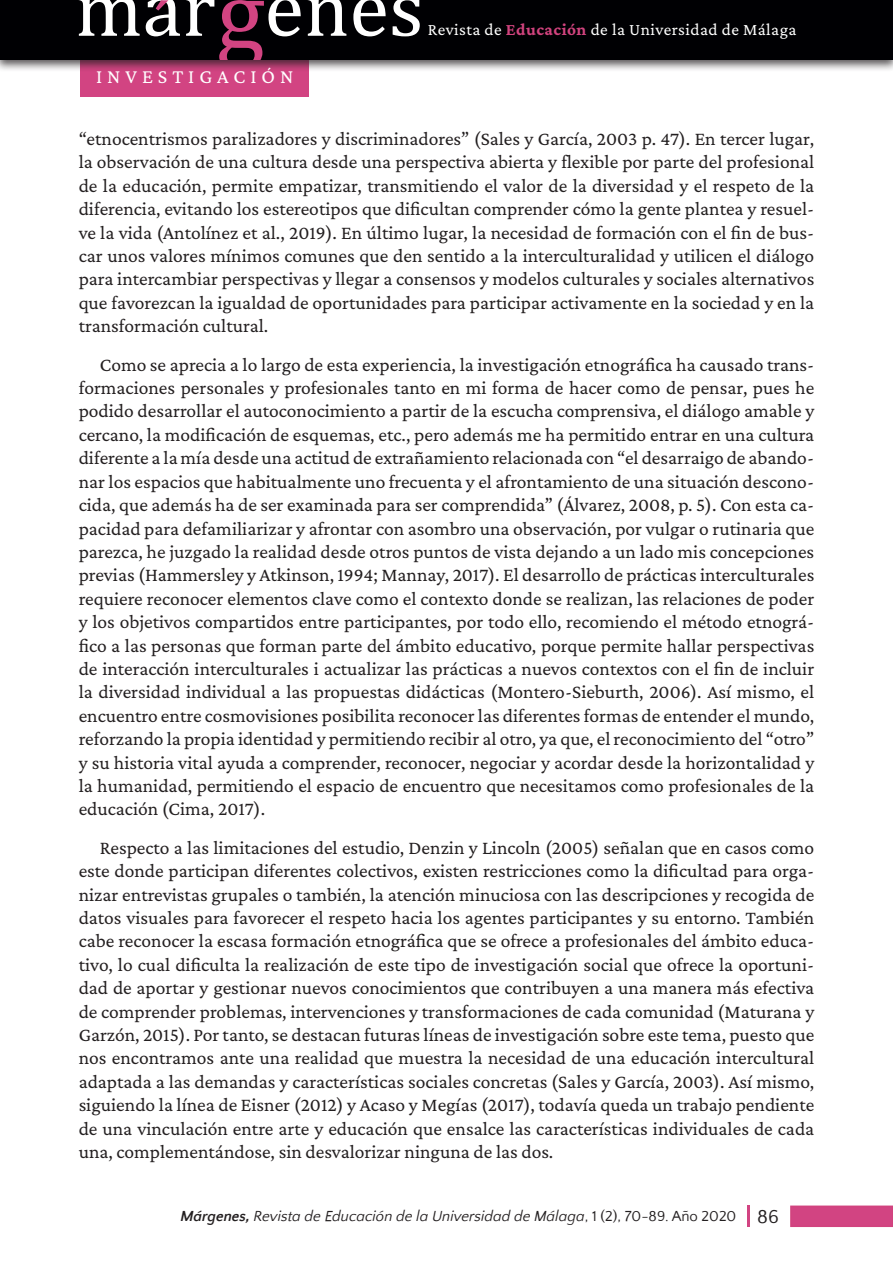
<style>
.page{position:relative;width:893px;height:1263px;background:#fff}
.page>*{position:absolute;margin:0;border:0;box-sizing:border-box;transform-origin:0 0}
.t1{font:20.25px "Crimson Pro";letter-spacing:.245em;color:#fff}
.t2{font:19.5px/23.4px "Crimson Pro";color:#231f20;text-align:justify}
.t3{font:17.25px "Crimson Pro";letter-spacing:.025em;color:#fff}
.t4{font:italic 15px "Quattrocento Sans";color:#231f20}
.s1{font-weight:700;color:#d1437e}
.s2{font-weight:700}
.s3{font-style:normal}
.s4{font-style:normal;font-size:19.5px}
</style>
<div class="page">
<div style="left:81px;top:55px;width:228px;height:42px;background:#d24482"></div>
<div style="left:0;top:0;width:893px;height:72px;background:#231f20;opacity:.75"></div>
<div style="left:0;top:0;width:893px;height:60px;background:#000003"></div>
<svg style="left:78px;top:0;width:62px;height:36px"></svg>
<svg style="left:307px;top:0;width:39px;height:36px"></svg>
<svg style="left:353px;top:0;width:33px;height:36px"></svg>
<svg style="left:393px;top:0;width:27px;height:36px"></svg>
<svg style="left:146px;top:0;width:155px;height:59px"></svg>
<hr style="left:747px;top:1205px;width:3px;height:22px;background:#d24482">
<div style="left:790px;top:1205px;width:103px;height:22px;background:#d24482;border:2px solid #d1437e"></div>
<p class="t1" style="left:96px;top:63px;width:199px">INVESTIGACIÓN</p>
<p class="t3" style="left:428px;top:18px;width:370px">Revista de <span class="s1">Educación</span> de la Universidad de Málaga</p>
<p class="t2" style="left:79px;top:127px;width:737px">“etnocentrismos paralizadores y discriminadores” (Sales y García, 2003 p. 47). En tercer lugar, la observación de una cultura desde una perspectiva abierta y flexible por parte del profesional de la educación, permite empatizar, transmitiendo el valor de la diversidad y el respeto de la diferencia, evitando los estereotipos que dificultan comprender cómo la gente plantea y resuel&shy;ve la vida (Antolínez et al., 2019). En último lugar, la necesidad de formación con el fin de bus&shy;car unos valores mínimos comunes que den sentido a la interculturalidad y utilicen el diálogo para intercambiar perspectivas y llegar a consensos y modelos culturales y sociales alternativos que favorezcan la igualdad de oportunidades para participar activamente en la sociedad y en la transformación cultural.</p>
<p class="t2" style="left:79px;top:352px;width:737px;text-indent:21px">Como se aprecia a lo largo de esta experiencia, la investigación etnográfica ha causado trans&shy;formaciones personales y profesionales tanto en mi forma de hacer como de pensar, pues he podido desarrollar el autoconocimiento a partir de la escucha comprensiva, el diálogo amable y cercano, la modificación de esquemas, etc., pero además me ha permitido entrar en una cultura diferente a la mía desde una actitud de extrañamiento relacionada con “el desarraigo de abando&shy;nar los espacios que habitualmente uno frecuenta y el afrontamiento de una situación descono&shy;cida, que además ha de ser examinada para ser comprendida” (Álvarez, 2008, p. 5). Con esta ca&shy;pacidad para defamiliarizar y afrontar con asombro una observación, por vulgar o rutinaria que parezca, he juzgado la realidad desde otros puntos de vista dejando a un lado mis concepciones previas (Hammersley y Atkinson, 1994; Mannay, 2017). El desarrollo de prácticas interculturales requiere reconocer elementos clave como el contexto donde se realizan, las relaciones de poder y los objetivos compartidos entre participantes, por todo ello, recomiendo el método etnográ&shy;fico a las personas que forman parte del ámbito educativo, porque permite hallar perspectivas de interacción interculturales i actualizar las prácticas a nuevos contextos con el fin de incluir la diversidad individual a las propuestas didácticas (Montero-Sieburth, 2006). Así mismo, el encuentro entre cosmovisiones posibilita reconocer las diferentes formas de entender el mundo, reforzando la propia identidad y permitiendo recibir al otro, ya que, el reconocimiento del “otro” y su historia vital ayuda a comprender, reconocer, negociar y acordar desde la horizontalidad y la humanidad, permitiendo el espacio de encuentro que necesitamos como profesionales de la educación (Cima, 2017).</p>
<p class="t2" style="left:79px;top:835px;width:737px;text-indent:21px">Respecto a las limitaciones del estudio, Denzin y Lincoln (2005) señalan que en casos como este donde participan diferentes colectivos, existen restricciones como la dificultad para orga&shy;nizar entrevistas grupales o también, la atención minuciosa con las descripciones y recogida de datos visuales para favorecer el respeto hacia los agentes participantes y su entorno. También cabe reconocer la escasa formación etnográfica que se ofrece a profesionales del ámbito educa&shy;tivo, lo cual dificulta la realización de este tipo de investigación social que ofrece la oportuni&shy;dad de aportar y gestionar nuevos conocimientos que contribuyen a una manera más efectiva de comprender problemas, intervenciones y transformaciones de cada comunidad (Maturana y Garzón, 2015). Por tanto, se destacan futuras líneas de investigación sobre este tema, puesto que nos encontramos ante una realidad que muestra la necesidad de una educación intercultural adaptada a las demandas y características sociales concretas (Sales y García, 2003). Así mismo, siguiendo la línea de Eisner (2012) y Acaso y Megías (2017), todavía queda un trabajo pendiente de una vinculación entre arte y educación que ensalce las características individuales de cada una, complementándose, sin desvalorizar ninguna de las dos.</p>
<p class="t4" style="left:180px;top:1208px;width:600px"><span class="s2">Márgenes,</span> Revista de Educación de la Universidad de Málaga<span class="s3">, 1 (2), 70-89. Año 2020</span> <span class="s4">86</span></p>
</div>
